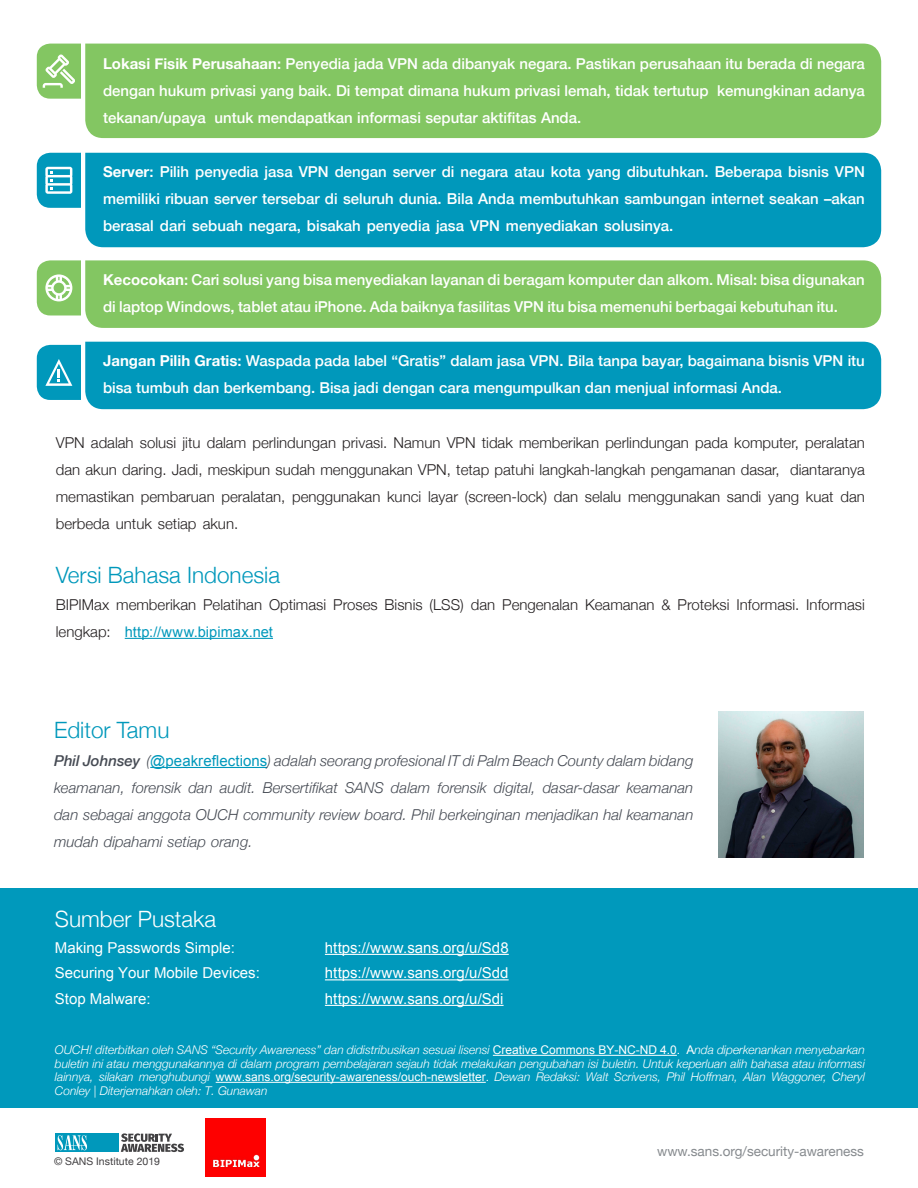
<style>
.page{position:relative;width:918px;height:1188px;background:#fff}
.page>*{position:absolute;margin:0;border:0;box-sizing:border-box;transform-origin:0 0}
.MainText{font:300 22.5px "Helvetica Neue";color:#0098bb}
.t1{font:300 22.5px "Helvetica Neue";color:#fff}
.indents{font:500 15px/27px "Helvetica Neue";color:#fff}
.MainText-2{font:300 15px/27px "Helvetica Neue";color:#231f20;text-align:right}
.MainText-3{font:italic 300 15px/27px "Helvetica Neue";color:#464b54;text-align:right}
.t2{font:15px "Arial";color:#fff}
.MainText-4{font:14.7px "Arial";letter-spacing:.005em;color:#0098bb}
.t3{font:13.5px "Helvetica Neue";color:#868a8e}
.t4{font:italic 300 12px/13.5px "Helvetica Neue";color:#fff}
.t5{font:12px "Arial";color:#fff}
.t6{font:10.5px "Helvetica Neue";color:#413f41}
.s1{font-weight:700}
.s2{font-weight:500}
.s3{font-family:"Arial";font-weight:400;font-style:normal;color:#0098bb}
.s4{font-family:"Arial";font-weight:400;font-style:normal}
</style>
<div class="page">
<div style="left:85px;top:153px;width:796px;height:94px;background:#0098bb"></div>
<div style="left:85px;top:342px;width:796px;height:67px;background:#0098bb"></div>
<svg style="left:37px;top:345px;width:44px;height:55px;background:#1da3c2"></svg>
<div style="left:85px;top:44px;width:796px;height:94px;background:#83c662"></div>
<div style="left:85px;top:260px;width:796px;height:68px;background:#83c662"></div>
<svg style="left:37px;top:260px;width:44px;height:55px;background:#99d07e"></svg>
<svg style="left:37px;top:44px;width:44px;height:55px;background:#97cf7b"></svg>
<svg style="left:37px;top:153px;width:44px;height:55px;background:#2eaac7"></svg>
<div style="left:0;top:889px;width:918px;height:219px;background:#0099bc"></div>
<hr style="left:325px;top:954px;width:184px;height:1px;background:#fff">
<hr style="left:325px;top:979px;width:184px;height:1px;background:#fff">
<hr style="left:325px;top:1005px;width:179px;height:1px;background:#fff">
<hr style="left:125px;top:638px;width:148px;height:1px;background:#0098bb">
<svg style="left:121px;top:1133px;width:63px;height:19px"></svg>
<div style="left:56px;top:1133px;width:63px;height:19px;background:#0098bb"></div>
<svg style="left:58px;top:1135px;width:29px;height:15px"></svg>
<hr style="left:493px;top:1055px;width:184px;height:1px;background:#fff">
<hr style="left:216px;top:1082px;width:270px;height:1px;background:#fff">
<img style="left:206px;top:1119px;width:59px;height:58px">
<hr style="left:150px;top:767px;width:117px;height:1px;background:#0098bb">
<img style="left:718px;top:712px;width:146px;height:145px">
<p class="indents" style="left:103px;top:49px;width:763px;text-align:right"><span class="s1">Lokasi Fisik Perusahaan</span>: Penyedia jada VPN ada dibanyak negara. Pastikan perusahaan itu berada di negara kemungkinan adanya</p>
<p class="indents" style="left:215px;top:76px;width:496px;text-indent:-111px">dengan hukum privasi yang baik. Di tempat dimana hukum privasi lemah, tidak tertutup untuk mendapatkan informasi seputar aktifitas Anda.</p>
<p class="indents" style="left:103px;top:103px;width:104px">tekanan/upaya</p>
<p class="indents" style="left:103px;top:157px;width:763px;text-align:justify"><span class="s1">Server</span>: Pilih penyedia jasa VPN dengan server di negara atau kota yang dibutuhkan. Beberapa bisnis VPN memiliki ribuan server tersebar di seluruh dunia. Bila Anda membutuhkan sambungan internet seakan –akan berasal dari sebuah negara, bisakah penyedia jasa VPN menyediakan solusinya.</p>
<p class="indents" style="left:103px;top:265px;width:763px"><span class="s1">Kecocokan</span>: Cari solusi yang bisa menyediakan layanan di beragam komputer dan alkom. Misal: bisa digunakan di laptop Windows, tablet atau iPhone. Ada baiknya fasilitas VPN itu bisa memenuhi berbagai kebutuhan itu.</p>
<p class="indents" style="left:103px;top:346px;width:763px"><span class="s1">Jangan Pilih Gratis</span>: Waspada pada label “Gratis” dalam jasa VPN. Bila tanpa bayar, bagaimana bisnis VPN itu bisa tumbuh dan berkembang. Bisa jadi dengan cara mengumpulkan dan menjual informasi Anda.</p>
<p class="MainText-2" style="left:56px;top:428px;width:811px">VPN adalah solusi jitu dalam perlindungan privasi. Namun VPN tidak memberikan perlindungan pada komputer, peralatan diantaranya</p>
<p class="MainText-2" style="left:56px;top:455px;width:811px;text-align:left">dan akun daring. Jadi, meskipun sudah menggunakan VPN, tetap patuhi langkah-langkah pengamanan dasar,<br>memastikan pembaruan peralatan, penggunakan kunci layar (screen-lock) dan selalu menggunakan sandi yang kuat dan berbeda untuk setiap akun.</p>
<p class="MainText" style="left:56px;top:557px;width:226px">Versi Bahasa Indonesia</p>
<p class="MainText-2" style="left:806px;top:590px;width:60px">Informasi</p>
<p class="MainText-2" style="left:269px;top:590px;width:59px">Optimasi</p>
<p class="MainText-2" style="left:430px;top:590px;width:36px">(LSS)</p>
<p class="MainText-2" style="left:56px;top:590px;width:55px">BIPIMax</p>
<p class="MainText-2" style="left:116px;top:590px;width:82px">memberikan</p>
<p class="MainText-2" style="left:203px;top:590px;width:60px">Pelatihan</p>
<p class="MainText-2" style="left:333px;top:590px;width:46px">Proses</p>
<p class="MainText-2" style="left:385px;top:590px;width:40px">Bisnis</p>
<p class="MainText-2" style="left:471px;top:590px;width:26px">dan</p>
<p class="MainText-2" style="left:502px;top:590px;width:77px">Pengenalan</p>
<p class="MainText-2" style="left:585px;top:590px;width:71px">Keamanan</p>
<p class="MainText-2" style="left:661px;top:590px;width:11px">&amp;</p>
<p class="MainText-2" style="left:678px;top:590px;width:53px">Proteksi</p>
<p class="MainText-2" style="left:737px;top:590px;width:64px">Informasi.</p>
<p class="MainText-2" style="left:56px;top:617px;width:57px">lengkap:</p>
<p class="MainText-4" style="left:125px;top:622px;width:150px">http://www.bipimax.net</p>
<p class="MainText" style="left:54px;top:712px;width:117px">Editor Tamu</p>
<p class="MainText-3" style="left:54px;top:746px;width:641px"><span class="s2">Phil Johnsey</span> (<span class="s3">@peakreflections</span>) adalah seorang profesional IT di Palm Beach County dalam bidang keamanan</p>
<p class="MainText-3" style="left:345px;top:773px;width:40px">SANS</p>
<p class="MainText-3" style="left:54px;top:773px;width:641px;text-align:left">keamanan,<br>dan sebagai anggota OUCH community review board. Phil berkeinginan menjadikan hal keamanan mudah dipahami setiap orang.</p>
<p class="MainText-3" style="left:132px;top:773px;width:51px">forensik</p>
<p class="MainText-3" style="left:188px;top:773px;width:26px">dan</p>
<p class="MainText-3" style="left:220px;top:773px;width:37px">audit.</p>
<p class="MainText-3" style="left:263px;top:773px;width:77px">Bersertifikat</p>
<p class="MainText-3" style="left:391px;top:773px;width:41px">dalam</p>
<p class="MainText-3" style="left:437px;top:773px;width:51px">forensik</p>
<p class="MainText-3" style="left:494px;top:773px;width:43px">digital,</p>
<p class="MainText-3" style="left:543px;top:773px;width:78px">dasar-dasar</p>
<p class="t1" style="left:55px;top:901px;width:163px">Sumber Pustaka</p>
<p class="t2" style="left:55px;top:938px;width:182px">Making Passwords Simple:</p>
<p class="t2" style="left:325px;top:938px;width:185px">https://www.sans.org /u/ Sd8</p>
<p class="t2" style="left:55px;top:963px;width:207px">Securing Your Mobile Devices:</p>
<p class="t2" style="left:325px;top:963px;width:185px">https://www.sans.org /u/ Sdd</p>
<p class="t2" style="left:55px;top:989px;width:97px">Stop Malware:</p>
<p class="t2" style="left:325px;top:989px;width:180px">https://www.sans.org /u/ Sdi</p>
<p class="t4" style="left:55px;top:1042px;width:627px">OUCH! diterbitkan oleh SANS “Security Awareness” dan didistribusikan sesuai lisensi <span class="s4">Creative Commons BY-NC-ND 4.0.</span></p>
<p class="t4" style="left:55px;top:1056px;width:812px">buletin ini atau menggunakannya di dalam program pembelajaran sejauh tidak melakukan pengubahan isi buletin. Untuk keperluan alih bahasa atau informasi</p>
<p class="t4" style="left:832px;top:1069px;width:34px">Cheryl</p>
<p class="t4" style="left:686px;top:1042px;width:180px"><span class="s4">A</span>nda diperkenankan menyebarkan</p>
<p class="t4" style="left:614px;top:1069px;width:49px">Scrivens,</p>
<p class="t5" style="left:216px;top:1069px;width:275px">www.sans.org/security-awareness/ouch-newsletter.</p>
<p class="t4" style="left:495px;top:1069px;width:38px">Dewan</p>
<p class="t4" style="left:536px;top:1069px;width:46px">Redaksi:</p>
<p class="t4" style="left:586px;top:1069px;width:24px">Walt</p>
<p class="t4" style="left:667px;top:1069px;width:20px">Phil</p>
<p class="t4" style="left:691px;top:1069px;width:49px">Hoffman,</p>
<p class="t4" style="left:743px;top:1069px;width:24px">Alan</p>
<p class="t4" style="left:771px;top:1069px;width:57px">Waggoner,</p>
<p class="t4" style="left:55px;top:1069px;width:214px">lainnya,<br>Conley | Diterjemahkan oleh .T: Gunawan</p>
<p class="t4" style="left:99px;top:1069px;width:36px">silakan</p>
<p class="t4" style="left:139px;top:1069px;width:72px">menghubungi</p>
<p class="t6" style="left:54px;top:1154px;width:108px">© SANS Institute 2019</p>
<p class="t3" style="left:657px;top:1142px;width:208px">www.sans.org/security-awareness</p>
</div>
